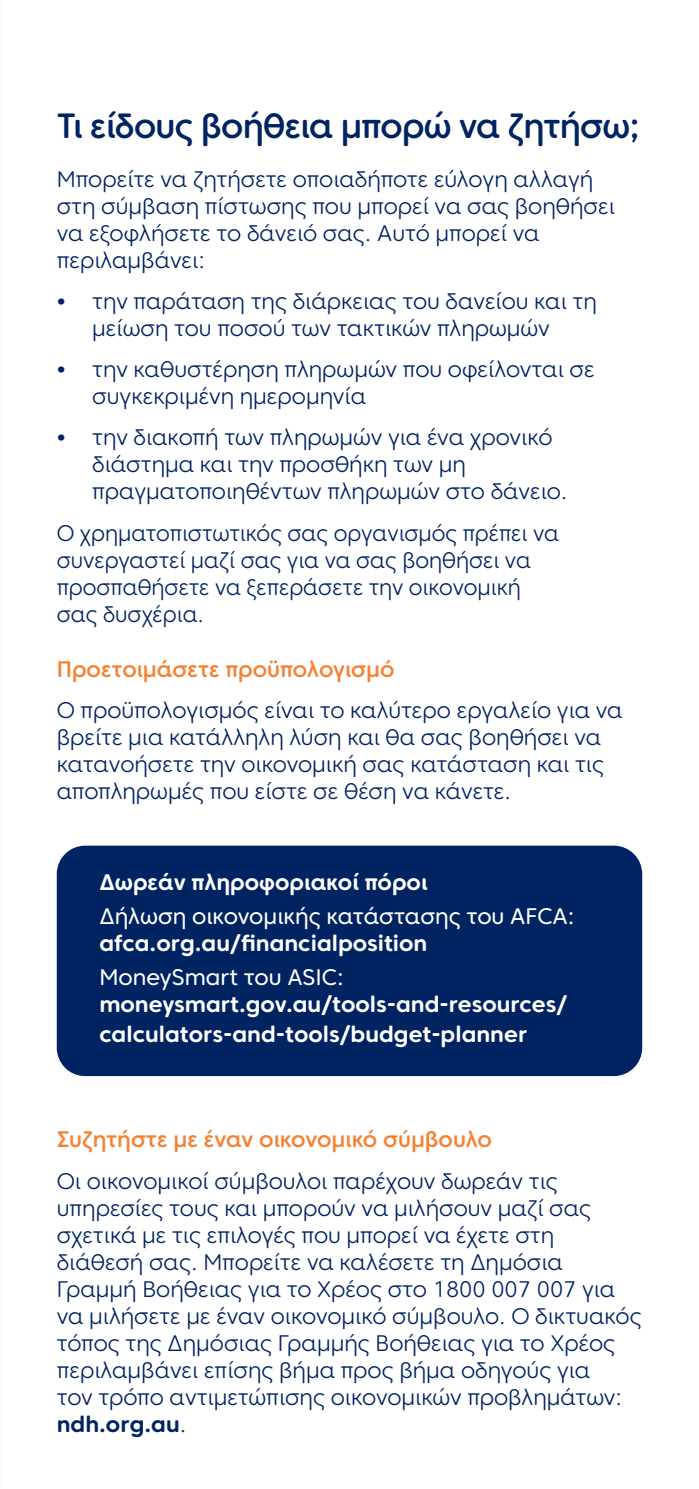
<style>
.page{position:relative;width:699px;height:1489px;background:#fff}
.page>*{position:absolute;margin:0;border:0;box-sizing:border-box;transform-origin:0 0}
.t1{font:500 35px "Core Sans CR 55";letter-spacing:-.02em;color:#002361}
.t2{font:300 22.5px/27px "Core Sans CR 35";color:#002361}
.t3{font:700 22.5px/30px "Core Sans CR 65";color:#fff}
.t4{font:500 22.5px "Core Sans CR 55";color:#f48232}
.t5{font:22.5px "Core Sans CR 45";color:#fff}
.t6{font:700 22.5px "Core Sans CR 65";color:#002361}
.s1{font-family:"Core Sans CR 65";font-weight:700}
.s2{font-family:"Core Sans CR 35";font-weight:300}
</style>
<div class="page">
<div style="left:57px;top:845px;width:584px;height:231px;background:#002361;border-radius:28px"></div>
<h1 class="t1" style="left:57px;top:104px;width:584px">Τι είδους βοήθεια μπορώ να ζητήσω;</h1>
<p class="t2" style="left:57px;top:165px;width:559px">Μπορείτε να ζητήσετε οποιαδήποτε εύλογη αλλαγή στη σύμβαση πίστωσης που μπορεί να σας βοηθήσει να εξοφλήσετε το δάνειό σας. Αυτό μπορεί να περιλαμβάνει:</p>
<p class="t2" style="left:57px;top:287px;width:541px;text-align:center"><span class="s1">•</span> την παράταση της διάρκειας του δανείου και τη μείωση του ποσού των τακτικών πληρωμών</p>
<p class="t2" style="left:92px;top:355px;width:503px;text-indent:-35px"><span class="s1">•</span> την καθυστέρηση πληρωμών που οφείλονται σε συγκεκριμένη ημερομηνία</p>
<p class="t2" style="left:92px;top:424px;width:476px;text-indent:-35px"><span class="s1">•</span> την διακοπή των πληρωμών για ένα χρονικό διάστημα και την προσθήκη των μη πραγµατοποιηθέντων πληρωμών στο δάνειο.</p>
<p class="t2" style="left:57px;top:519px;width:503px">Ο χρηματοπιστωτικός σας οργανισμός πρέπει να συνεργαστεί μαζί σας για να σας βοηθήσει να προσπαθήσετε να ξεπεράσετε την οικονομική σας δυσχέρια.</p>
<p class="t4" style="left:57px;top:655px;width:339px">Προετοιμάσετε προϋπολογισμό</p>
<p class="t2" style="left:57px;top:696px;width:567px">Ο προϋπολογισμός είναι το καλύτερο εργαλείο για να βρείτε μια κατάλληλη λύση και θα σας βοηθήσει να κατανοήσετε την οικονομική σας κατάσταση και τις αποπληρωμές που είστε σε θέση να κάνετε.</p>
<p class="t3" style="left:99px;top:867px;width:329px">Δωρεάν πληροφοριακοί πόροι</p>
<p class="t5" style="left:99px;top:902px;width:476px">Δήλωση οικονομικής κατάστασης του AFCA:</p>
<p class="t3" style="left:99px;top:928px;width:329px">afca.org.au/financialposition</p>
<p class="t5" style="left:99px;top:963px;width:246px">MoneySmart του ASIC:</p>
<p class="t3" style="left:99px;top:989px;width:469px">moneysmart.gov.au/tools-and-resources/ calculators-and-tools/budget-planner</p>
<p class="t4" style="left:57px;top:1125px;width:436px">Συζητήστε με έναν οικονομικό σύμβουλο</p>
<p class="t2" style="left:57px;top:1166px;width:586px">Οι οικονομικοί σύμβουλοι παρέχουν δωρεάν τις υπηρεσίες τους και μπορούν να μιλήσουν μαζί σας σχετικά με τις επιλογές που μπορεί να έχετε στη διάθεσή σας. Μπορείτε να καλέσετε τη Δημόσια Γραμμή Βοήθειας για το Xρέος στο 1800 007 007 για να μιλήσετε με έναν οικονομικό σύμβουλο. Ο δικτυακός τόπος της Δημόσιας Γραμμής Βοήθειας για το Xρέος περιλαμβάνει επίσης βήμα προς βήμα οδηγούς για<br>τον τρόπο αντιμετώπισης οικονομικών προβλημάτων:</p>
<p class="t6" style="left:57px;top:1409px;width:131px">ndh.org.au<span class="s2">.</span></p>
</div>
